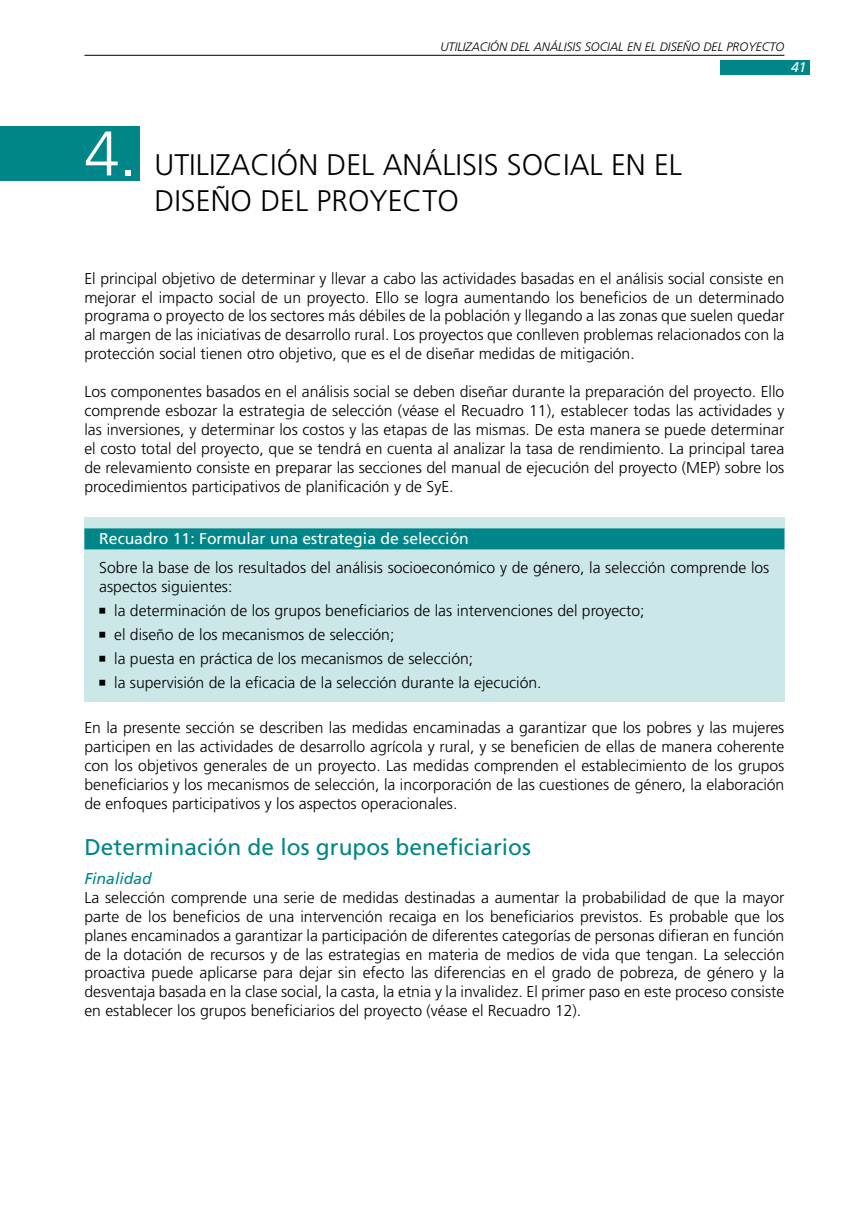
<style>
.page{position:relative;width:844px;height:1211px;background:#fff}
.page>*{position:absolute;margin:0;border:0;box-sizing:border-box;transform-origin:0 0}
.t1{font:300 29.75px/35.7px "Frutiger LT Std";color:#000}
.t2{font:22.75px "Frutiger LT Std";color:#008688}
.t3{font:300 15.75px/18.9px "Frutiger LT Std";color:#000;text-align:justify}
.t4{font:15.75px "Frutiger LT Std";color:#fff}
.t5{font:italic 15.75px "Frutiger LT Std";color:#008688}
.t6{font:italic 14px "Frutiger LT Std";color:#fff}
.t7{font:italic 300 12.25px "Frutiger LT Std";color:#000}
.s1{font-size:63px;color:#fff}
</style>
<div class="page">
<div style="left:719px;top:60px;width:90px;height:14px;background:#008688"></div>
<div style="left:0;top:126px;width:139px;height:54px;background:#008688"></div>
<hr style="left:84px;top:55px;width:700px;height:1px;background:#000">
<div style="left:84px;top:517px;width:700px;height:185px;background:#cce7e7"></div>
<div style="left:84px;top:528px;width:700px;height:21px;background:#008688"></div>
<p class="t7" style="left:440px;top:40px;width:345px">UTILIZACIÓN DEL ANÁLISIS SOCIAL EN EL DISEÑO DEL PROYECTO</p>
<h1 class="t1" style="left:154px;top:148px;width:529px;text-indent:-70px"><span class="s1">4.</span> UTILIZACIÓN DEL ANÁLISIS SOCIAL EN EL<br>DISEÑO DEL PROYECTO</h1>
<p class="t6" style="left:791px;top:59px;width:17px">41</p>
<p class="t3" style="left:84px;top:269px;width:701px">El principal objetivo de determinar y llevar a cabo las actividades basadas en el análisis social consiste en mejorar el impacto social de un proyecto. Ello se logra aumentando los beneficios de un determinado programa o proyecto de los sectores más débiles de la población y llegando a las zonas que suelen quedar al margen de las iniciativas de desarrollo rural. Los proyectos que conlleven problemas relacionados con la protección social tienen otro objetivo, que es el de diseñar medidas de mitigación.</p>
<p class="t3" style="left:84px;top:382px;width:701px">Los componentes basados en el análisis social se deben diseñar durante la preparación del proyecto. Ello comprende esbozar la estrategia de selección (véase el Recuadro 11), establecer todas las actividades y las inversiones, y determinar los costos y las etapas de las mismas. De esta manera se puede determinar el costo total del proyecto, que se tendrá en cuenta al analizar la tasa de rendimiento. La principal tarea de relevamiento consiste en preparar las secciones del manual de ejecución del proyecto (MEP) sobre los procedimientos participativos de planificación y de SyE.</p>
<p class="t4" style="left:99px;top:529px;width:371px">Recuadro 11: Formular una estrategia de selección</p>
<p class="t3" style="left:99px;top:558px;width:671px">Sobre la base de los resultados del análisis socioeconómico y de género, la selección comprende los aspectos siguientes:</p>
<p class="t3" style="left:114px;top:598px;width:532px;line-height:23.8px;text-align:left">la determinación de los grupos beneficiarios de las intervenciones del proyecto; el diseño de los mecanismos de selección;<br>la puesta en práctica de los mecanismos de selección;<br>la supervisión de la eficacia de la selección durante la ejecución.</p>
<p class="t3" style="left:84px;top:718px;width:701px">En la presente sección se describen las medidas encaminadas a garantizar que los pobres y las mujeres participen en las actividades de desarrollo agrícola y rural, y se beneficien de ellas de manera coherente con los objetivos generales de un proyecto. Las medidas comprenden el establecimiento de los grupos beneficiarios y los mecanismos de selección, la incorporación de las cuestiones de género, la elaboración de enfoques participativos y los aspectos operacionales.</p>
<h2 class="t2" style="left:84px;top:833px;width:448px">Determinación de los grupos beneficiarios</h2>
<p class="t5" style="left:84px;top:869px;width:69px">Finalidad</p>
<p class="t3" style="left:84px;top:888px;width:701px">La selección comprende una serie de medidas destinadas a aumentar la probabilidad de que la mayor parte de los beneficios de una intervención recaiga en los beneficiarios previstos. Es probable que los planes encaminados a garantizar la participación de diferentes categorías de personas difieran en función de la dotación de recursos y de las estrategias en materia de medios de vida que tengan. La selección proactiva puede aplicarse para dejar sin efecto las diferencias en el grado de pobreza, de género y la desventaja basada en la clase social, la casta, la etnia y la invalidez. El primer paso en este proceso consiste en establecer los grupos beneficiarios del proyecto (véase el Recuadro 12).</p>
</div>
